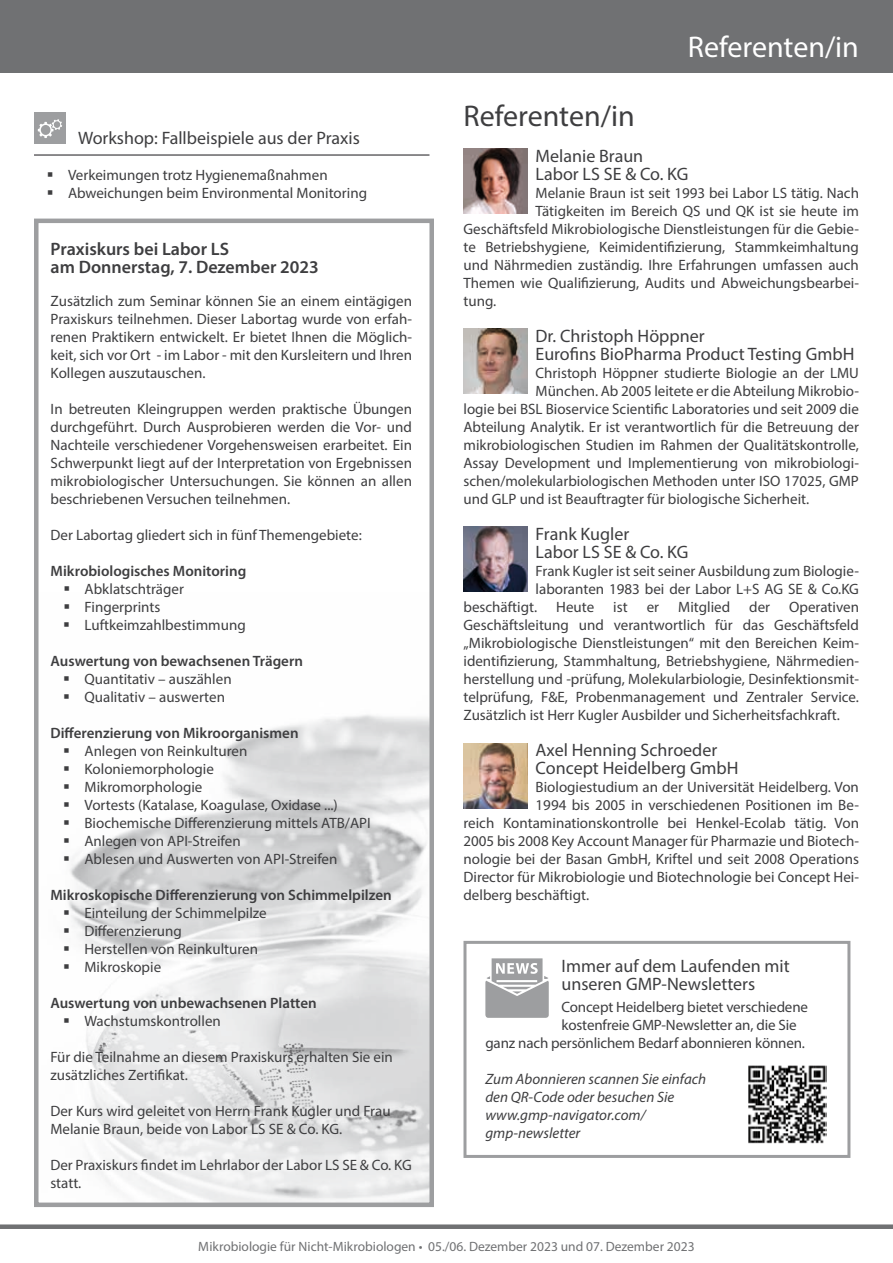
<style>
.page{position:relative;width:893px;height:1263px;background:#fff}
.page>*{position:absolute;margin:0;border:0;box-sizing:border-box;transform-origin:0 0}
.t1{font:30px "Myriad Pro";color:#fff}
.t2{font:30px "Myriad Pro";color:#3e3e40}
.t3{font:18px/18px "Myriad Pro";color:#3e3e40}
.t4{font:600 18px/18px "Myriad Pro";color:#3e3e40}
.t5{font:15px/18px "Myriad Pro";color:#3e3e40}
.t6{font:600 15px "Myriad Pro";color:#3e3e40}
.t7{font:italic 15px/18px "Myriad Pro";color:#3e3e40}
.t8{font:13.5px "Myriad Pro";color:#707173}
</style>
<div class="page">
<svg style="left:485px;top:958px;width:64px;height:60px"></svg>
<div style="left:463px;top:941px;width:387px;height:217px;border:3px solid #9d9ea0"></div>
<img style="left:748px;top:1065px;width:79px;height:79px">
<div style="left:0;top:0;width:893px;height:72px;background:#707173"></div>
<div style="left:0;top:1224px;width:893px;height:5px;background:#707173"></div>
<hr style="left:34px;top:155px;width:395px;height:1px;background:#1a171c">
<div style="left:34px;top:112px;width:32px;height:32px;background:#9d9ea0"></div>
<svg style="left:38px;top:119px;width:24px;height:19px"></svg>
<img style="left:68px;top:715px;width:361px;height:487px">
<div style="left:34px;top:219px;width:400px;height:988px;border:4px solid #9d9ea0"></div>
<img style="left:463px;top:148px;width:64px;height:65px">
<img style="left:463px;top:328px;width:64px;height:65px">
<img style="left:463px;top:526px;width:64px;height:65px">
<img style="left:463px;top:744px;width:64px;height:64px">
<p class="t3" style="left:78px;top:129px;width:283px">Workshop: Fallbeispiele aus der Praxis</p>
<p class="t5" style="left:68px;top:166px;width:301px">Verkeimungen trotz Hygienemaßnahmen<br>Abweichungen beim Environmental Monitoring</p>
<p class="t4" style="left:51px;top:239px;width:270px">Praxiskurs bei Labor LS<br>am Donnerstag, 7. Dezember 2023</p>
<p class="t5" style="left:51px;top:292px;width:363px;text-align:justify">Zusätzlich zum Seminar können Sie an einem eintägigen Praxiskurs teilnehmen. Dieser Labortag wurde von erfah&shy;renen Praktikern entwickelt. Er bietet Ihnen die Möglich&shy;keit, sich vor Ort - im Labor - mit den Kursleitern und Ihren Kollegen auszutauschen.</p>
<p class="t5" style="left:51px;top:400px;width:363px;text-align:justify">In betreuten Kleingruppen werden praktische Übungen durchgeführt. Durch Ausprobieren werden die Vor- und Nachteile verschiedener Vorgehensweisen erarbeitet. Ein Schwerpunkt liegt auf der Interpretation von Ergebnissen mikrobiologischer Untersuchungen. Sie können an allen beschriebenen Versuchen teilnehmen.</p>
<p class="t5" style="left:51px;top:526px;width:313px">Der Labortag gliedert sich in fünf Themengebiete:</p>
<p class="t6" style="left:51px;top:561px;width:197px">Mikrobiologisches Monitoring</p>
<p class="t5" style="left:85px;top:580px;width:163px">Abklatschträger<br>Fingerprints<br>Luftkeimzahlbestimmung</p>
<p class="t6" style="left:51px;top:651px;width:254px">Auswertung von bewachsenen Trägern</p>
<p class="t5" style="left:85px;top:670px;width:149px">Quantitativ – auszählen<br>Qualitativ – auswerten</p>
<p class="t6" style="left:51px;top:723px;width:250px">Differenzierung von Mikroorganismen</p>
<p class="t5" style="left:84px;top:742px;width:288px">Anlegen von Reinkulturen<br>Koloniemorphologie<br>Mikromorphologie<br>Vortests (Katalase, Koagulase, Oxidase ...)<br>Biochemische Differenzierung mittels ATB/API<br>Anlegen von API-Streifen<br>Ablesen und Auswerten von API-Streifen</p>
<p class="t6" style="left:50px;top:885px;width:343px">Mikroskopische Differenzierung von Schimmelpilzen</p>
<p class="t5" style="left:84px;top:904px;width:184px">Einteilung der Schimmelpilze<br>Differenzierung<br>Herstellen von Reinkulturen<br>Mikroskopie</p>
<p class="t6" style="left:50px;top:993px;width:268px">Auswertung von unbewachsenen Platten</p>
<p class="t5" style="left:84px;top:1012px;width:138px">Wachstumskontrollen</p>
<p class="t5" style="left:50px;top:1048px;width:344px">Für die Teilnahme an diesem Praxiskurs erhalten Sie ein zusätzliches Zertifikat.</p>
<p class="t5" style="left:50px;top:1102px;width:342px">Der Kurs wird geleitet von Herrn Frank Kugler und Frau<br>Melanie Braun, beide von Labor LS SE &amp; Co. KG.</p>
<p class="t5" style="left:50px;top:1156px;width:363px">Der Praxiskurs findet im Lehrlabor der Labor LS SE &amp; Co. KG statt.</p>
<h1 class="t1" style="left:688px;top:28px;width:173px">Referenten/in</h1>
<h1 class="t2" style="left:463px;top:97px;width:173px">Referenten/in</h1>
<p class="t3" style="left:536px;top:147px;width:154px">Melanie Braun<br>Labor LS SE &amp; Co. KG</p>
<p class="t5" style="left:536px;top:184px;width:325px">Melanie Braun ist seit 1993 bei Labor LS tätig. Nach</p>
<p class="t5" style="left:536px;top:202px;width:325px">Tätigkeiten im Bereich QS und QK ist sie heute im</p>
<p class="t5" style="left:463px;top:220px;width:397px">Geschäftsfeld Mikrobiologische Dienstleistungen für die Gebie-</p>
<p class="t5" style="left:463px;top:238px;width:397px">te Betriebshygiene, Keimidentifizierung, Stammkeimhaltung</p>
<p class="t5" style="left:463px;top:256px;width:397px">und Nährmedien zuständig. Ihre Erfahrungen umfassen auch</p>
<p class="t5" style="left:463px;top:274px;width:397px">Themen wie Qualifizierung, Audits und Abweichungsbearbei-</p>
<p class="t5" style="left:463px;top:292px;width:34px">tung.</p>
<p class="t3" style="left:536px;top:327px;width:320px">Dr. Christoph Höppner<br>Eurofins BioPharma Product Testing GmbH</p>
<p class="t5" style="left:536px;top:364px;width:325px">Christoph Höppner studierte Biologie an der LMU</p>
<p class="t5" style="left:536px;top:382px;width:325px">München. Ab 2005 leitete er die Abteilung Mikrobio-</p>
<p class="t5" style="left:463px;top:400px;width:397px">logie bei BSL Bioservice Scientific Laboratories und seit 2009 die</p>
<p class="t5" style="left:463px;top:418px;width:397px">Abteilung Analytik. Er ist verantwortlich für die Betreuung der</p>
<p class="t5" style="left:463px;top:436px;width:397px">mikrobiologischen Studien im Rahmen der Qualitätskontrolle,</p>
<p class="t5" style="left:463px;top:454px;width:397px">Assay Development und Implementierung von mikrobiologi-</p>
<p class="t5" style="left:463px;top:472px;width:397px">schen/molekularbiologischen Methoden unter ISO 17025, GMP</p>
<p class="t5" style="left:463px;top:490px;width:347px">und GLP und ist Beauftragter für biologische Sicherheit.</p>
<p class="t3" style="left:536px;top:525px;width:154px">Frank Kugler<br>Labor LS SE &amp; Co. KG</p>
<p class="t5" style="left:536px;top:562px;width:325px">Frank Kugler ist seit seiner Ausbildung zum Biologie-</p>
<p class="t5" style="left:536px;top:580px;width:325px">laboranten 1983 bei der Labor L+S AG SE &amp; Co.KG</p>
<p class="t5" style="left:463px;top:598px;width:75px">beschäftigt.</p>
<p class="t5" style="left:556px;top:598px;width:39px">Heute</p>
<p class="t5" style="left:613px;top:598px;width:16px">ist</p>
<p class="t5" style="left:647px;top:598px;width:14px">er</p>
<p class="t5" style="left:678px;top:598px;width:54px">Mitglied</p>
<p class="t5" style="left:749px;top:598px;width:22px">der</p>
<p class="t5" style="left:463px;top:598px;width:397px;text-align:justify;text-indent:326px">Operativen Geschäftsleitung und verantwortlich für das Geschäftsfeld „Mikrobiologische Dienstleistungen“ mit den Bereichen Keim&shy;identifizierung, Stammhaltung, Betriebshygiene, Nährmedien&shy;herstellung und -prüfung, Molekularbiologie, Desinfektionsmit&shy;telprüfung, F&amp;E, Probenmanagement und Zentraler Service.<br>Zusätzlich ist Herr Kugler Ausbilder und Sicherheitsfachkraft.</p>
<p class="t3" style="left:536px;top:741px;width:204px">Axel Henning Schroeder<br>Concept Heidelberg GmbH</p>
<p class="t5" style="left:536px;top:778px;width:325px">Biologiestudium an der Universität Heidelberg. Von</p>
<p class="t5" style="left:536px;top:796px;width:325px">1994 bis 2005 in verschiedenen Positionen im Be-</p>
<p class="t5" style="left:463px;top:814px;width:397px">reich Kontaminationskontrolle bei Henkel-Ecolab tätig. Von</p>
<p class="t5" style="left:463px;top:832px;width:397px">2005 bis 2008 Key Account Manager für Pharmazie und Biotech-</p>
<p class="t5" style="left:463px;top:850px;width:397px">nologie bei der Basan GmbH, Kriftel und seit 2008 Operations</p>
<p class="t5" style="left:463px;top:868px;width:397px">Director für Mikrobiologie und Biotechnologie bei Concept Hei-</p>
<p class="t5" style="left:463px;top:886px;width:127px">delberg beschäftigt.</p>
<p class="t3" style="left:561px;top:957px;width:230px">Immer auf dem Laufenden mit unseren GMP-Newsletters</p>
<p class="t5" style="left:561px;top:998px;width:248px">Concept Heidelberg bietet verschiedene</p>
<p class="t5" style="left:561px;top:1016px;width:237px">kostenfreie GMP-Newsletter an, die Sie</p>
<p class="t5" style="left:485px;top:1034px;width:321px">ganz nach persönlichem Bedarf abonnieren können.</p>
<p class="t7" style="left:485px;top:1070px;width:222px">Zum Abonnieren scannen Sie einfach den QR-Code oder besuchen Sie www.gmp-navigator.com/ gmp-newsletter</p>
<p class="t8" style="left:198px;top:1238px;width:498px">Mikrobiologie für Nicht-Mikrobiologen • 05./06. Dezember 2023 und 07. Dezember 2023</p>
</div>
